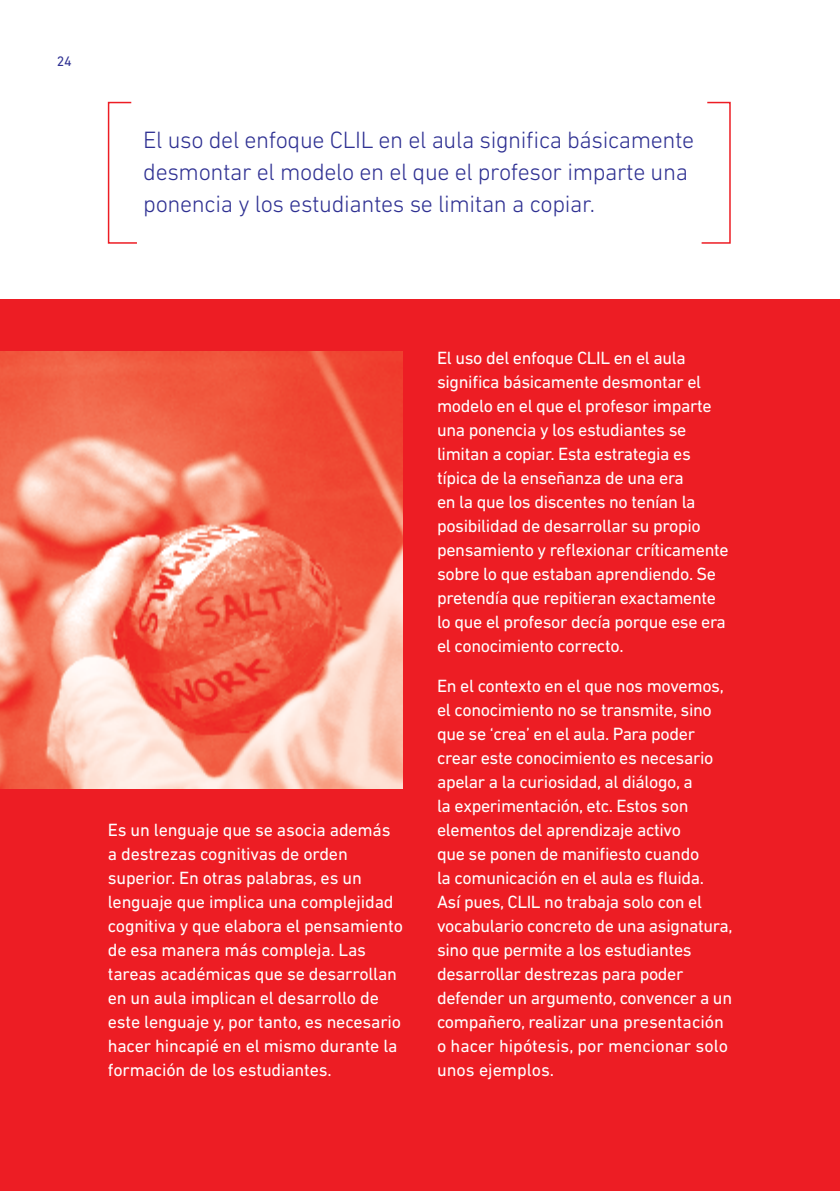
<style>
.page{position:relative;width:840px;height:1191px;background:#fff}
.page>*{position:absolute;margin:0;border:0;box-sizing:border-box;transform-origin:0 0}
.t1{font:300 24px/32px "DIN Next LT Pro";letter-spacing:-.015em;color:#2e3092}
.t2{font:18px/24px "DIN Next LT Pro";letter-spacing:-.02em;color:#fff}
.t3{font:14px "DIN Next LT Pro";color:#2e3092}
</style>
<div class="page">
<div style="left:0;top:300px;width:839px;height:891px;background:#ed1d24"></div>
<svg style="left:107px;top:101px;width:30px;height:143px"></svg>
<svg style="left:701px;top:101px;width:30px;height:143px"></svg>
<img style="left:0;top:351px;width:403px;height:437px">
<p class="t3" style="left:57px;top:53px;width:17px">24</p>
<h1 class="t1" style="left:143px;top:123px;width:552px">El uso del enfoque CLIL en el aula significa básicamente desmontar el modelo en el que el profesor imparte una ponencia y los estudiantes se limitan a copiar.</h1>
<p class="t2" style="left:108px;top:817px;width:296px">Es un lenguaje que se asocia además a destrezas cognitivas de orden superior. En otras palabras, es un lenguaje que implica una complejidad cognitiva y que elabora el pensamiento de esa manera más compleja. Las tareas académicas que se desarrollan en un aula implican el desarrollo de este lenguaje y, por tanto, es necesario hacer hincapié en el mismo durante la formación de los estudiantes.</p>
<p class="t2" style="left:437px;top:345px;width:293px">El uso del enfoque CLIL en el aula significa básicamente desmontar el modelo en el que el profesor imparte una ponencia y los estudiantes se limitan a copiar. Esta estrategia es típica de la enseñanza de una era<br>en la que los discentes no tenían la posibilidad de desarrollar su propio pensamiento y reflexionar críticamente sobre lo que estaban aprendiendo. Se pretendía que repitieran exactamente lo que el profesor decía porque ese era el conocimiento correcto.</p>
<p class="t2" style="left:437px;top:673px;width:297px">En el contexto en el que nos movemos, el conocimiento no se transmite, sino que se ‘crea’ en el aula. Para poder crear este conocimiento es necesario apelar a la curiosidad, al diálogo, a<br>la experimentación, etc. Estos son elementos del aprendizaje activo<br>que se ponen de manifiesto cuando<br>la comunicación en el aula es fluida.<br>Así pues, CLIL no trabaja solo con el vocabulario concreto de una asignatura, sino que permite a los estudiantes desarrollar destrezas para poder defender un argumento, convencer a un compañero, realizar una presentación o hacer hipótesis, por mencionar solo unos ejemplos.</p>
</div>
